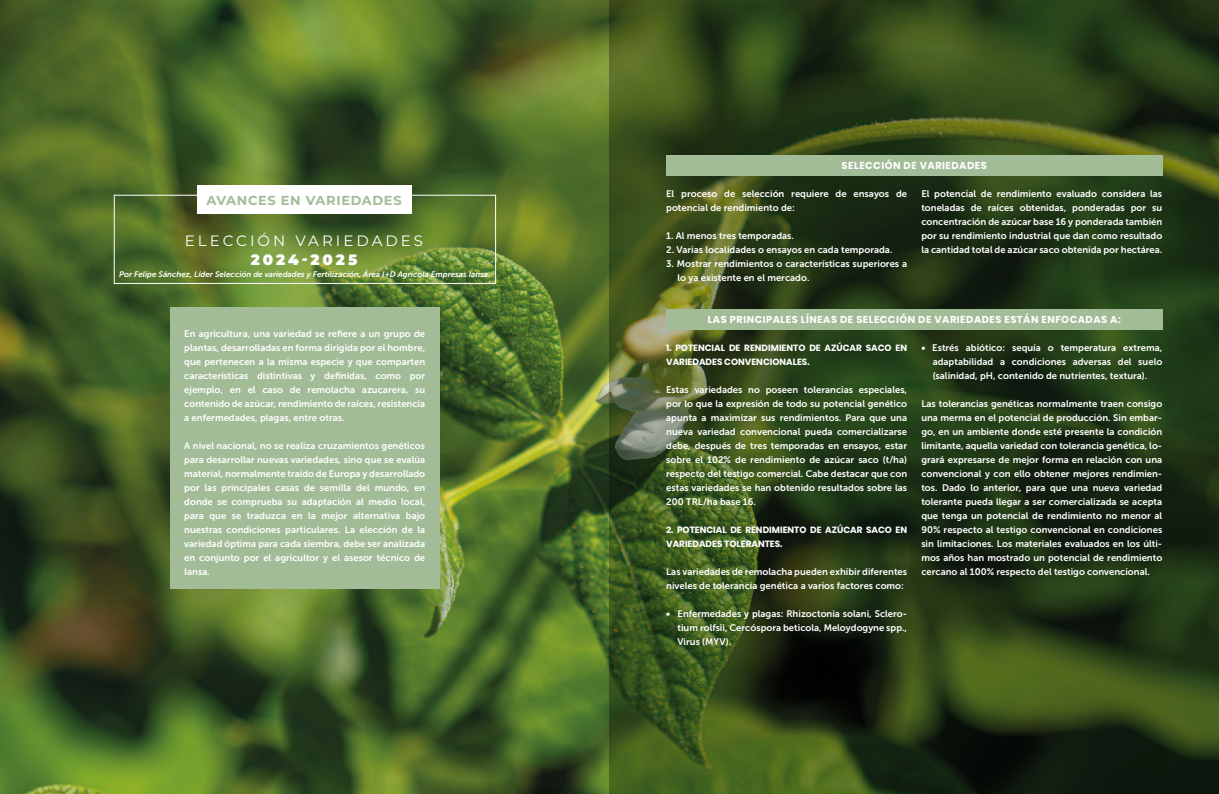
<style>
.page{position:relative;width:1219px;height:794px;background:#fff}
.page>*{position:absolute;margin:0;border:0;box-sizing:border-box;transform-origin:0 0}
.t1{font:15px "Montserrat";letter-spacing:.2em;color:#fff}
.t2{font:900 15px "Montserrat";letter-spacing:.2em;color:#fff}
.t3{font:700 13px "Montserrat";letter-spacing:.05em;color:#a3bc98}
.t4{font:700 10px "Poppins";letter-spacing:.05em;color:#fff}
.t5{font:9.5px/14px "Museo Sans 700";color:#fff;text-align:justify}
.t6{font:700 9px/14px "Poppins";color:#fff}
.t7{font:italic 8px "Museo Sans 700";color:#fff}
</style>
<div class="page">
<img style="left:0;top:0;width:609px;height:794px">
<svg style="left:609px;top:0;width:610px;height:794px;background:#2b3f18"></svg>
<div style="left:170px;top:307px;width:269px;height:282px;background:#a3bc98"></div>
<div style="left:666px;top:155px;width:496px;height:20px;background:#a3bc98"></div>
<div style="left:666px;top:309px;width:496px;height:20px;background:#a3bc98"></div>
<div style="left:114px;top:195px;width:382px;height:89px;border:1px solid #fff"></div>
<div style="left:198px;top:186px;width:214px;height:28px;background:#fff"></div>
<h2 class="t3" style="left:206px;top:191px;width:197px">AVANCES EN VARIEDADES</h2>
<h1 class="t1" style="left:185px;top:230px;width:240px">ELECCIÓN VARIEDADES</h1>
<h1 class="t2" style="left:251px;top:248px;width:108px">2024-2025</h1>
<p class="t7" style="left:119px;top:269px;width:373px">Por Felipe Sánchez, Líder Selección de variedades y Fertilización, Área I+D Agrícola Empresas Iansa.</p>
<p class="t5" style="left:184px;top:327px;width:242px">En agricultura, una variedad se refiere a un grupo de plantas, desarrolladas en forma dirigida por el hombre, que pertenecen a la misma especie y que comparten características distintivas y definidas, como por ejemplo, en el caso de remolacha azucarera, su contenido de azúcar, rendimiento de raíces, resistencia a enfermedades, plagas, entre otras.</p>
<p class="t5" style="left:184px;top:439px;width:242px">A nivel nacional, no se realiza cruzamientos genéticos para desarrollar nuevas variedades, sino que se evalúa material, normalmente traído de Europa y desarrollado por las principales casas de semilla del mundo, en donde se comprueba su adaptación al medio local, para que se traduzca en la mejor alternativa bajo nuestras condiciones particulares. La elección de la variedad óptima para cada siembra, debe ser analizada en conjunto por el agricultor y el asesor técnico de Iansa.</p>
<p class="t4" style="left:842px;top:160px;width:147px">SELECCIÓN DE VARIEDADES</p>
<p class="t5" style="left:666px;top:187px;width:242px">El proceso de selección requiere de ensayos de potencial de rendimiento de:</p>
<p class="t5" style="left:666px;top:229px;width:129px">1. Al menos tres temporadas.</p>
<p class="t5" style="left:666px;top:243px;width:228px">2. Varias localidades o ensayos en cada temporada.</p>
<p class="t5" style="left:677px;top:257px;width:231px;text-indent:-11px">3. Mostrar rendimientos o características superiores a lo ya existente en el mercado.</p>
<p class="t5" style="left:921px;top:187px;width:242px">El potencial de rendimiento evaluado considera las toneladas de raíces obtenidas, ponderadas por su concentración de azúcar base 16 y ponderada también por su rendimiento industrial que dan como resultado la cantidad total de azúcar saco obtenida por hectárea.</p>
<p class="t4" style="left:708px;top:314px;width:415px">LAS PRINCIPALES LÍNEAS DE SELECCIÓN DE VARIEDADES ESTÁN ENFOCADAS A:</p>
<p class="t6" style="left:666px;top:341px;width:242px">1. POTENCIAL DE RENDIMIENTO DE AZÚCAR SACO EN<br>VARIEDADES CONVENCIONALES.</p>
<p class="t5" style="left:666px;top:383px;width:242px">Estas variedades no poseen tolerancias especiales, por lo que la expresión de todo su potencial genético apunta a maximizar sus rendimientos. Para que una nueva variedad convencional pueda comercializarse debe, después de tres temporadas en ensayos, estar sobre el 102% de rendimiento de azúcar saco (t/ha) respecto del testigo comercial. Cabe destacar que con estas variedades se han obtenido resultados sobre las 200 TRL/ha base 16.</p>
<p class="t6" style="left:666px;top:523px;width:242px">2. POTENCIAL DE RENDIMIENTO DE AZÚCAR SACO EN<br>VARIEDADES TOLERANTES.</p>
<p class="t5" style="left:666px;top:565px;width:242px">Las variedades de remolacha pueden exhibir diferentes niveles de tolerancia genética a varios factores como:</p>
<p class="t5" style="left:677px;top:607px;width:231px;text-indent:-11px">• Enfermedades y plagas: Rhizoctonia solani, Sclero&shy;tium rolfsii, Cercóspora beticola, Meloydogyne spp., Virus (MYV).</p>
<p class="t5" style="left:933px;top:341px;width:231px;text-indent:-11px">• Estrés abiótico: sequía o temperatura extrema, adaptabilidad a condiciones adversas del suelo (salinidad, pH, contenido de nutrientes, textura).</p>
<p class="t5" style="left:921px;top:397px;width:242px">Las tolerancias genéticas normalmente traen consigo una merma en el potencial de producción. Sin embar&shy;go, en un ambiente donde esté presente la condición limitante, aquella variedad con tolerancia genética, lo&shy;grará expresarse de mejor forma en relación con una convencional y con ello obtener mejores rendimien&shy;tos. Dado lo anterior, para que una nueva variedad tolerante pueda llegar a ser comercializada se acepta que tenga un potencial de rendimiento no menor al 90% respecto al testigo convencional en condiciones sin limitaciones. Los materiales evaluados en los últi&shy;mos años han mostrado un potencial de rendimiento cercano al 100% respecto del testigo convencional.</p>
</div>
